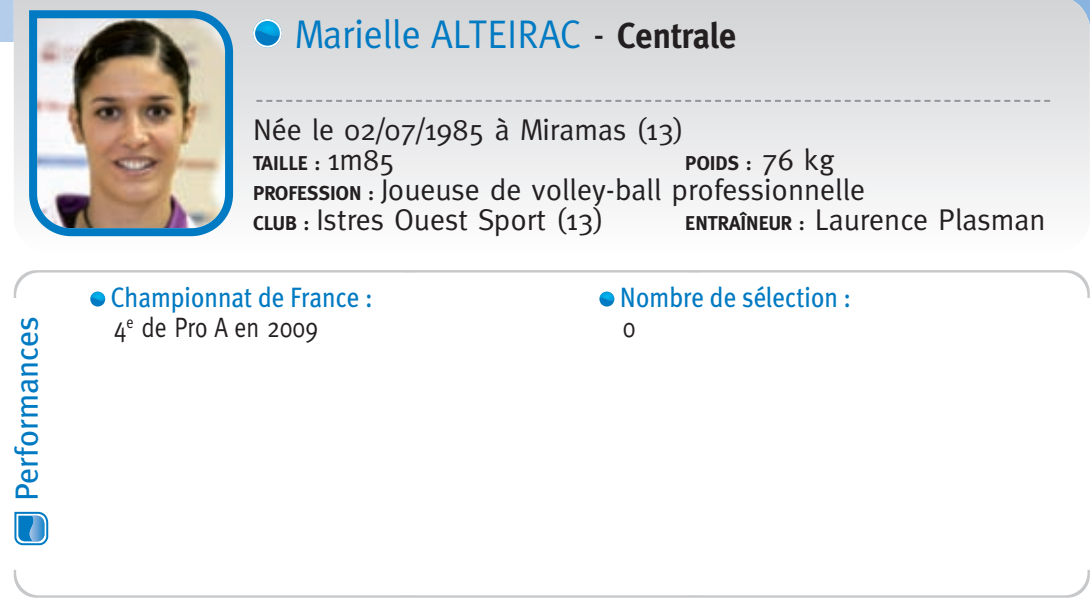
<style>
.page{position:relative;width:1090px;height:602px;background:#fff}
.page>*{position:absolute;margin:0;border:0;box-sizing:border-box;transform-origin:0 0}
.t1{font:40px "Meta";color:#007ac2;scale:.95 1}
.t2{font:32px "Meta Plus";color:#007ac2}
.t3{font:30px/30px "Meta";color:#231f20}
.t4{font:28px "Meta Plus";color:#007ac2;scale:.9 1}
.t5{font:28px "Meta";color:#231f20;scale:.85 1}
.t6{font:700 20px "Meta";color:#231f20}
.s1{color:#231f20}
.s2{font-weight:700;font-size:36px;color:#231f20}
.s3{font-weight:400;font-size:30px}
.s4{font-weight:700;font-size:20px}
</style>
<div class="page">
<svg style="left:14px;top:0;width:1075px;height:237px"></svg>
<svg style="left:256px;top:100px;width:794px;height:2px"></svg>
<svg style="left:253px;top:19px;width:29px;height:29px"></svg>
<div style="left:253px;top:19px;width:29px;height:29px;border:4px solid #fff;border-radius:50%"></div>
<svg style="left:90px;top:298px;width:15px;height:8px"></svg>
<svg style="left:599px;top:298px;width:15px;height:8px"></svg>
<img style="left:29px;top:10px;width:204px;height:226px">
<svg style="left:14px;top:270px;width:1075px;height:28px"></svg>
<svg style="left:14px;top:512px;width:34px;height:33px"></svg>
<svg style="left:14px;top:570px;width:1075px;height:27px"></svg>
<p class="t2" style="left:8px;top:501px;width:187px;rotate:-90deg">Performances</p>
<h1 class="t1" style="left:294px;top:10px;width:466px">Marielle ALTEIRAC <span class="s1">-</span> <span class="s2">Centrale</span></h1>
<p class="t3" style="left:253px;top:114px;width:432px">Née le 02/07/1985 à Miramas (13)</p>
<p class="t6" style="left:253px;top:151px;width:143px">TAILLE : <span class="s3">1m85</span></p>
<p class="t6" style="left:685px;top:151px;width:151px">POIDS : <span class="s3">76 kg</span></p>
<p class="t3" style="left:253px;top:174px;width:613px"><span class="s4">PROFESSION :</span> Joueuse de volley-ball professionnelle<br><span class="s4">CLUB :</span> Istres Ouest Sport (13)</p>
<p class="t3" style="left:685px;top:204px;width:362px"><span class="s4">ENTRAÎNEUR :</span> Laurence Plasman</p>
<p class="t4" style="left:111px;top:280px;width:293px">Championnat de France :</p>
<p class="t5" style="left:114px;top:310px;width:242px">4<sup>e</sup> de Pro A en 2009</p>
<p class="t4" style="left:620px;top:280px;width:258px">Nombre de sélection :</p>
<p class="t5" style="left:623px;top:310px;width:16px">0</p>
</div>
